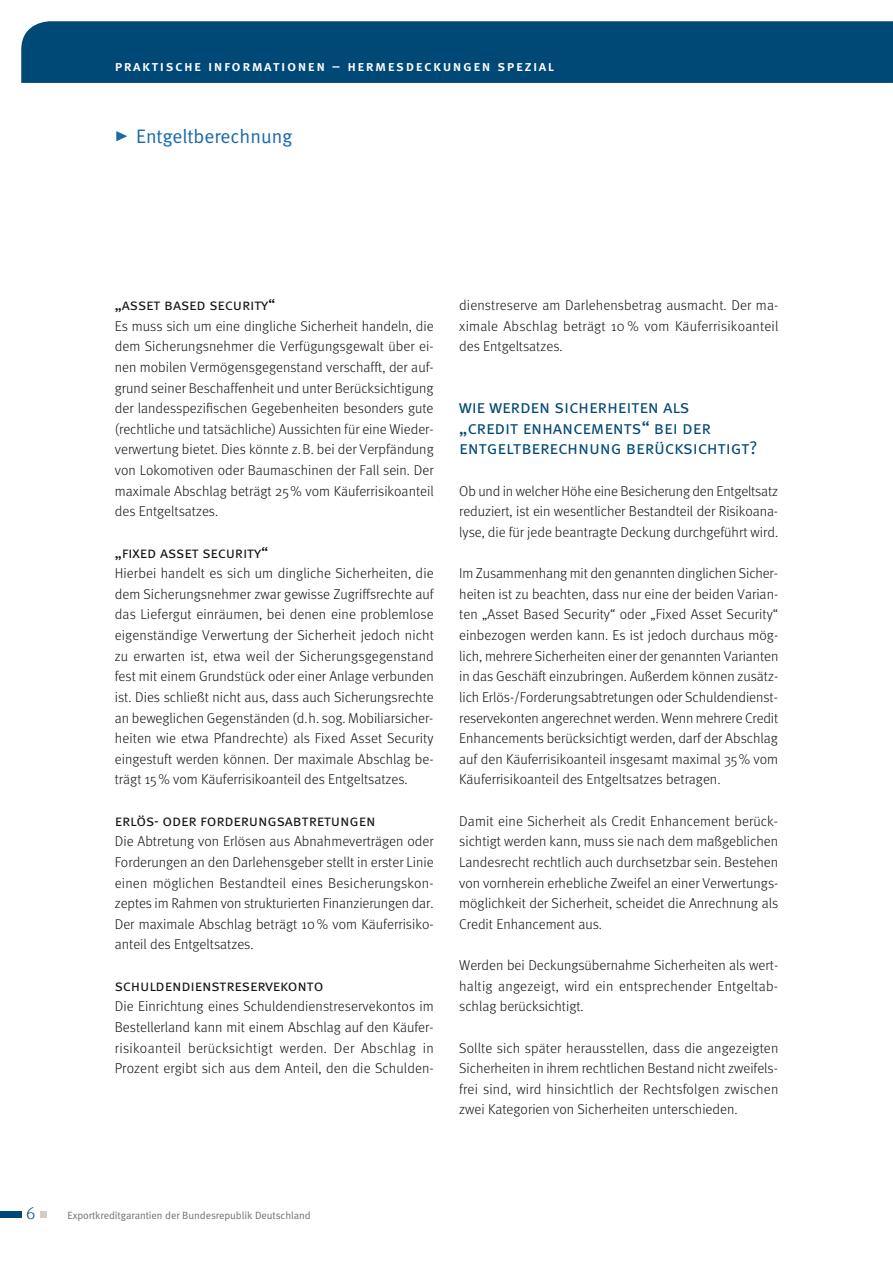
<style>
.page{position:relative;width:893px;height:1263px;background:#fff}
.page>*{position:absolute;margin:0;border:0;box-sizing:border-box;transform-origin:0 0}
.t1{font:19.5px "Meta Normal";color:#1a6aa8}
.t2{font:18.3px/20.5px "Meta Normal Caps";letter-spacing:-.01em;color:#004976}
.t3{font:17.25px "Meta Light LF";color:#004976}
.t4{font:15.75px "Meta Normal Caps";letter-spacing:-.01em;color:#141415}
.t5{font:14.7px "Meta Medium Caps";letter-spacing:.1em;color:#fff}
.t6{font:300 14.25px/20.5px "Meta";color:#141415}
.t7{font:10.5px "Meta Normal";letter-spacing:-.005em;color:#747067}
</style>
<div class="page">
<div style="left:0;top:1211px;width:21px;height:7px;background:#004976"></div>
<div style="left:40px;top:1211px;width:7px;height:7px;background:#d4cec2"></div>
<div style="left:21px;top:21px;width:872px;height:62px;background:#004976"></div>
<svg style="left:116px;top:131px;width:11px;height:10px"></svg>
<p class="t5" style="left:115px;top:57px;width:441px">praktische informationen – hermesdeckungen spezial</p>
<h1 class="t1" style="left:136px;top:125px;width:158px">Entgeltberechnung</h1>
<p class="t4" style="left:115px;top:295px;width:162px">„asset based security“</p>
<p class="t6" style="left:115px;top:315px;width:320px">Es muss sich um eine dingliche Sicherheit handeln, die dem Sicherungsnehmer die Verfügungsgewalt über ei-- nen mobilen Vermögensgegenstand verschafft, der auf&shy;grund seiner Beschaffenheit und unter Berücksichtigung der landesspezifischen Gegebenheiten besonders gute (rechtliche und tatsächliche) Aussichten für eine Wieder&shy;verwertung bietet. Dies könnte z. B. bei der Verpfändung von Lokomotiven oder Baumaschinen der Fall sein. Der maximale Abschlag beträgt 25 % vom Käuferrisikoanteil des Entgeltsatzes.</p>
<p class="t4" style="left:115px;top:543px;width:155px">„fixed asset security“</p>
<p class="t6" style="left:115px;top:563px;width:321px">Hierbei handelt es sich um dingliche Sicherheiten, die dem Sicherungsnehmer zwar gewisse Zugriffsrechte auf das Liefergut einräumen, bei denen eine problemlose eigenständige Verwertung der Sicherheit jedoch nicht zu erwarten ist, etwa weil der Sicherungsgegenstand fest mit einem Grundstück oder einer Anlage verbunden ist. Dies schließt nicht aus, dass auch Sicherungsrechte an beweglichen Gegenständen (d.h. sog. Mobiliarsicher&shy;heiten wie etwa Pfandrechte) als Fixed Asset Security eingestuft werden können. Der maximale Abschlag be-- trägt 15 % vom Käuferrisikoanteil des Entgeltsatzes.</p>
<p class="t4" style="left:115px;top:811px;width:262px">erlös- oder forderungsabtretungen</p>
<p class="t6" style="left:115px;top:831px;width:320px;text-align:justify">Die Abtretung von Erlösen aus Abnahmeverträgen oder Forderungen an den Darlehensgeber stellt in erster Linie einen möglichen Bestandteil eines Besicherungskon&shy;zeptes im Rahmen von strukturierten Finanzierungen dar.<br>Der maximale Abschlag beträgt 10 % vom Käuferrisiko&shy;anteil des Entgeltsatzes.</p>
<p class="t4" style="left:115px;top:976px;width:210px">schuldendienstreservekonto</p>
<p class="t6" style="left:115px;top:996px;width:321px;text-align:justify">Die Einrichtung eines Schuldendienstreservekontos im Bestellerland kann mit einem Abschlag auf den Käufer&shy;risikoanteil berücksichtigt werden. Der Abschlag in Prozent ergibt sich aus dem Anteil, den die Schulden-</p>
<p class="t6" style="left:459px;top:295px;width:321px">dienstreserve am Darlehensbetrag ausmacht. Der ma-- ximale Abschlag beträgt 10 % vom Käuferrisikoanteil des Entgeltsatzes.</p>
<p class="t2" style="left:459px;top:396px;width:300px">wie werden sicherheiten als<br>„credit enhancements“ bei der entgeltberechnung berücksichtigt?</p>
<p class="t6" style="left:459px;top:480px;width:320px;text-align:justify">Ob und in welcher Höhe eine Besicherung den Entgeltsatz reduziert, ist ein wesentlicher Bestandteil der Risikoana&shy;lyse, die für jede beantragte Deckung durchgeführt wird.</p>
<p class="t6" style="left:459px;top:563px;width:321px">Im Zusammenhang mit den genannten dinglichen Sicher&shy;heiten ist zu beachten, dass nur eine der beiden Varian&shy;ten „Asset Based Security“ oder „Fixed Asset Security“ einbezogen werden kann. Es ist jedoch durchaus mög&shy;lich, mehrere Sicherheiten einer der genannten Varianten in das Geschäft einzubringen. Außerdem können zusätz&shy;lich Erlös-/Forderungsabtretungen oder Schuldendienst&shy;reservekonten angerechnet werden. Wenn mehrere Credit Enhancements berücksichtigt werden, darf der Abschlag auf den Käuferrisikoanteil insgesamt maximal 35 % vom Käuferrisikoanteil des Entgeltsatzes betragen.</p>
<p class="t6" style="left:459px;top:810px;width:321px;text-align:justify">Damit eine Sicherheit als Credit Enhancement berück&shy;sichtigt werden kann, muss sie nach dem maßgeblichen Landesrecht rechtlich auch durchsetzbar sein. Bestehen von vornherein erhebliche Zweifel an einer Verwertungs&shy;möglichkeit der Sicherheit, scheidet die Anrechnung als Credit Enhancement aus.</p>
<p class="t6" style="left:459px;top:955px;width:320px;text-align:justify">Werden bei Deckungsübernahme Sicherheiten als wert&shy;haltig angezeigt, wird ein entsprechender Entgeltab&shy;schlag berücksichtigt.</p>
<p class="t6" style="left:459px;top:1037px;width:321px">Sollte sich später herausstellen, dass die angezeigten Sicherheiten in ihrem rechtlichen Bestand nicht zweifels&shy;frei sind, wird hinsichtlich der Rechtsfolgen zwischen zwei Kategorien von Sicherheiten unterschieden.</p>
<p class="t3" style="left:26px;top:1203px;width:11px">6</p>
<p class="t7" style="left:67px;top:1209px;width:245px">Exportkreditgarantien der Bundesrepublik Deutschland</p>
</div>
